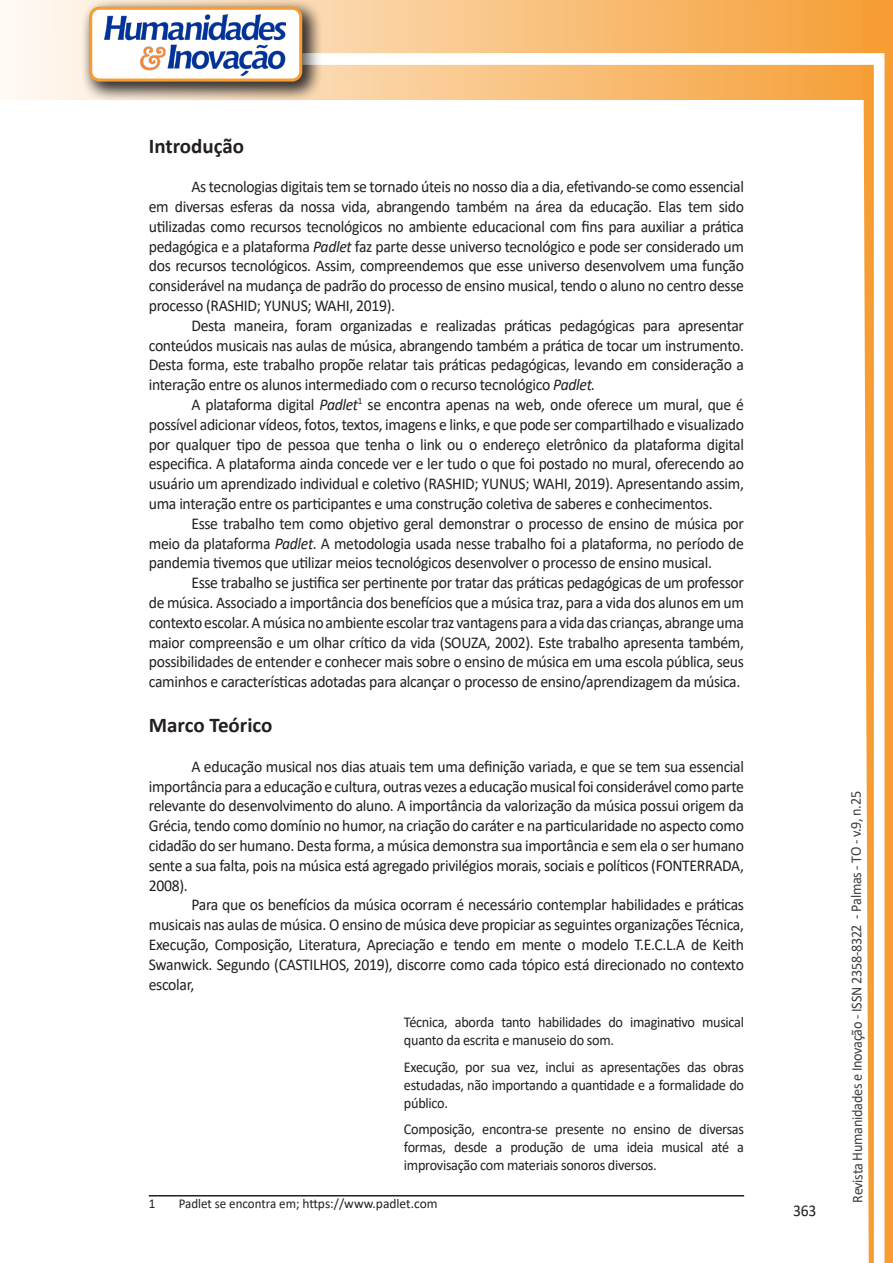
<style>
.page{position:relative;width:893px;height:1263px;background:#fff}
.page>*{position:absolute;margin:0;border:0;box-sizing:border-box;transform-origin:0 0}
.Titulo_2{font:700 21px "Calibri";color:#231f20}
.texto{font:16.5px/19.8px "Calibri";letter-spacing:-.02em;color:#231f20;text-align:justify;scale:.95 1}
.citacao{font:15px/18px "Calibri";letter-spacing:-.02em;color:#231f20;text-align:justify;scale:.95 1}
.t1{font:15px "Calibri";letter-spacing:-.025em;color:#3e3e3f;scale:.95 1}
.Rodapé{font:13.5px "Calibri";color:#231f20;scale:.96 1}
.s1{font-style:italic}
</style>
<div class="page">
<svg style="left:5px;top:0;width:858px;height:100px;background:#f9c484"></svg>
<div style="left:302px;top:53px;width:582px;height:12px;background:#fff;border:2px solid #fff"></div>
<svg style="left:863px;top:0;width:30px;height:1263px"></svg>
<div style="left:81px;top:0;width:241px;height:102px;background:#231f20;opacity:.75"></div>
<svg style="left:91px;top:8px;width:210px;height:72px"></svg>
<div style="left:89px;top:7px;width:213px;height:75px;border:3px solid #f69e34;border-radius:9px"></div>
<hr style="left:149px;top:1195px;width:595px;height:1px;background:#231f20">
<p class="Titulo_2" style="left:149px;top:131px;width:97px">Introdução</p>
<p class="texto" style="left:149px;top:176px;width:628px;text-indent:43px">As tecnologias digitais tem se tornado úteis no nosso dia a dia, efetivando-se como essencial em diversas esferas da nossa vida, abrangendo também na área da educação. Elas tem sido utilizadas como recursos tecnológicos no ambiente educacional com fins para auxiliar a prática pedagógica e a plataforma <span class="s1">Padlet</span> faz parte desse universo tecnológico e pode ser considerado um dos recursos tecnológicos. Assim, compreendemos que esse universo desenvolvem uma função considerável na mudança de padrão do processo de ensino musical, tendo o aluno no centro desse processo (RASHID; YUNUS; WAHI, 2019).</p>
<p class="texto" style="left:149px;top:315px;width:628px;text-indent:43px">Desta maneira, foram organizadas e realizadas práticas pedagógicas para apresentar conteúdos musicais nas aulas de música, abrangendo também a prática de tocar um instrumento.<br>Desta forma, este trabalho propõe relatar tais práticas pedagógicas, levando em consideração a interação entre os alunos intermediado com o recurso tecnológico <span class="s1">Padlet.</span></p>
<p class="texto" style="left:149px;top:394px;width:628px;text-indent:43px">A plataforma digital <span class="s1">Padlet</span><sup>1</sup> se encontra apenas na web, onde oferece um mural, que é possível adicionar vídeos, fotos, textos, imagens e links, e que pode ser compartilhado e visualizado por qualquer tipo de pessoa que tenha o link ou o endereço eletrônico da plataforma digital especifica. A plataforma ainda concede ver e ler tudo o que foi postado no mural, oferecendo ao usuário um aprendizado individual e coletivo (RASHID; YUNUS; WAHI, 2019). Apresentando assim, uma interação entre os participantes e uma construção coletiva de saberes e conhecimentos.</p>
<p class="texto" style="left:149px;top:513px;width:628px;text-indent:43px">Esse trabalho tem como objetivo geral demonstrar o processo de ensino de música por meio da plataforma <span class="s1">Padlet</span>. A metodologia usada nesse trabalho foi a plataforma, no período de pandemia tivemos que utilizar meios tecnológicos desenvolver o processo de ensino musical.</p>
<p class="texto" style="left:149px;top:572px;width:628px;text-indent:43px">Esse trabalho se justifica ser pertinente por tratar das práticas pedagógicas de um professor de música. Associado a importância dos benefícios que a música traz, para a vida dos alunos em um contexto escolar. A música no ambiente escolar traz vantagens para a vida das crianças, abrange uma maior compreensão e um olhar crítico da vida (SOUZA, 2002). Este trabalho apresenta também, possibilidades de entender e conhecer mais sobre o ensino de música em uma escola pública, seus caminhos e características adotadas para alcançar o processo de ensino/aprendizagem da música.</p>
<p class="Titulo_2" style="left:149px;top:710px;width:125px">Marco Teórico</p>
<p class="texto" style="left:149px;top:756px;width:628px;text-indent:43px">A educação musical nos dias atuais tem uma definição variada, e que se tem sua essencial importância para a educação e cultura, outras vezes a educação musical foi considerável como parte relevante do desenvolvimento do aluno. A importância da valorização da música possui origem da Grécia, tendo como domínio no humor, na criação do caráter e na particularidade no aspecto como cidadão do ser humano. Desta forma, a música demonstra sua importância e sem ela o ser humano sente a sua falta, pois na música está agregado privilégios morais, sociais e políticos (FONTERRADA, 2008).</p>
<p class="texto" style="left:149px;top:895px;width:628px;text-indent:43px">Para que os benefícios da música ocorram é necessário contemplar habilidades e práticas musicais nas aulas de música. O ensino de música deve propiciar as seguintes organizações Técnica, Execução, Composição, Literatura, Apreciação e tendo em mente o modelo T.E.C.L.A de Keith Swanwick. Segundo (CASTILHOS, 2019), discorre como cada tópico está direcionado no contexto escolar,</p>
<p class="citacao" style="left:404px;top:1013px;width:359px">Técnica, aborda tanto habilidades do imaginativo musical quanto da escrita e manuseio do som.</p>
<p class="citacao" style="left:404px;top:1057px;width:359px">Execução, por sua vez, inclui as apresentações das obras estudadas, não importando a quantidade e a formalidade do público.</p>
<p class="citacao" style="left:404px;top:1120px;width:359px">Composição, encontra-se presente no ensino de diversas formas, desde a produção de uma ideia musical até a improvisação com materiais sonoros diversos.</p>
<p class="Rodapé" style="left:149px;top:1194px;width:8px">1</p>
<p class="Rodapé" style="left:179px;top:1194px;width:271px">Padlet se encontra em; https://www.padlet.com</p>
<p class="texto" style="left:793px;top:1200px;width:26px">363</p>
<p class="t1" style="left:846px;top:1203px;width:435px;rotate:-90deg">Revista Humanidades e Inovação - ISSN 2358-8322 - Palmas - TO - v.9, n.25</p>
</div>
